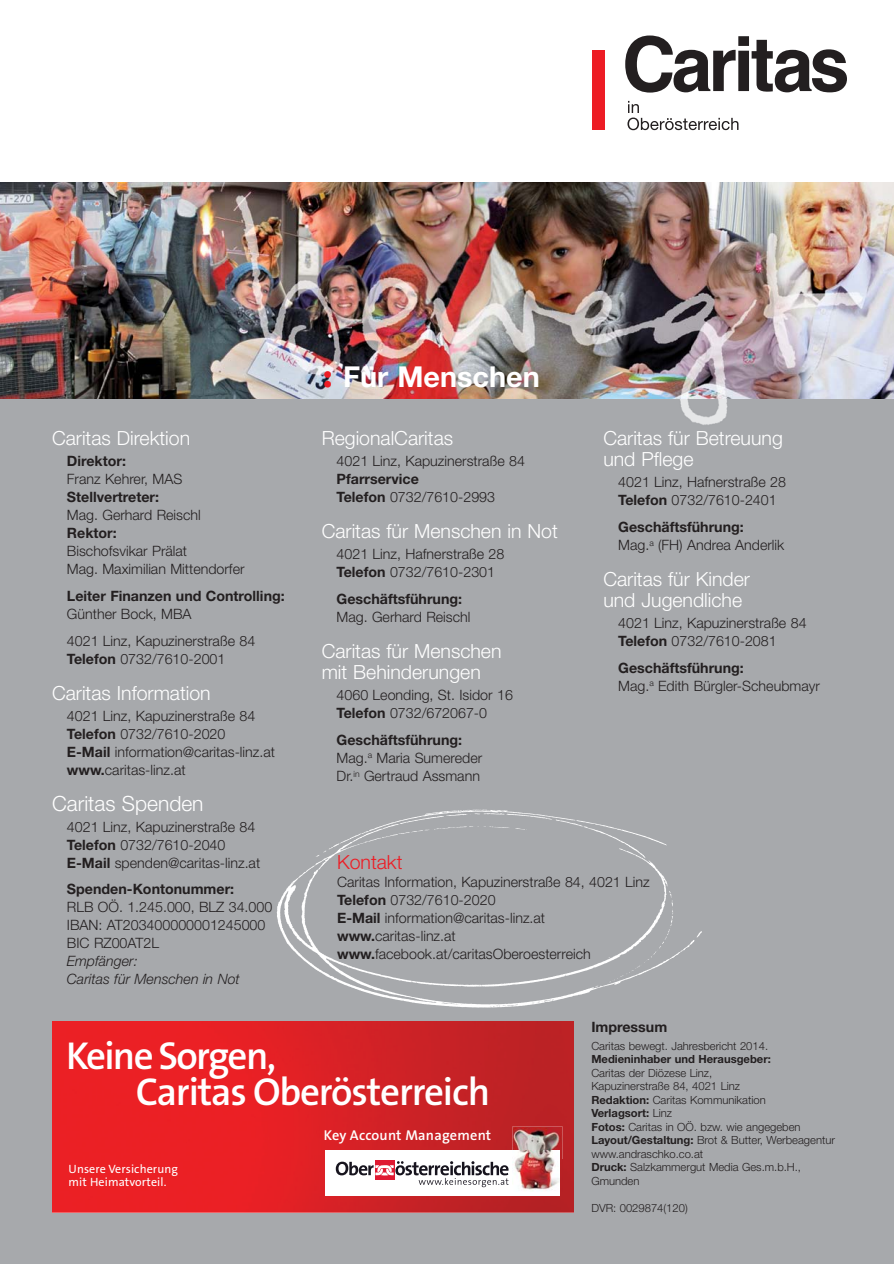
<style>
.page{position:relative;width:894px;height:1264px;background:#fff}
.page>*{position:absolute;margin:0;border:0;box-sizing:border-box;transform-origin:0 0}
.t1{font:600 39.15px/36.2px "The Sans B6";letter-spacing:-.03em;color:#fff}
.t2{font:700 28.8px "Helvetica Neue LT Std";color:#fff}
.t3{font:300 21px "Helvetica Neue LT Std";color:#fff}
.t4{font:300 19.5px/21px "Helvetica Neue LT Std";color:#fff}
.t5{font:300 19.5px "Helvetica Neue LT Std";color:#ed1c24}
.t6{font:300 14.25px/18px "Helvetica Neue LT Std";color:#231f20}
.t7{font:700 14.25px/18px "Helvetica Neue LT Std";color:#231f20}
.t8{font:italic 300 14.25px/18px "Helvetica Neue LT Std";color:#231f20}
.t9{font:600 14.25px "The Sans B6";letter-spacing:.015em;color:#fff}
.t10{font:12px/13.5px "The Sans B5 Plain";letter-spacing:.01em;color:#fff}
.t11{font:300 11.25px/13.5px "Helvetica Neue LT Std";color:#231f20}
.t12{font:700 11.25px "Helvetica Neue LT Std";color:#231f20}
.s1{font-weight:700}
.s2{font-family:"Futura Std";color:#ed1c24}
.s3{font-weight:300}
</style>
<div class="page">
<img style="left:0;top:182px;width:894px;height:217px">
<div style="left:0;top:399px;width:894px;height:864px;background:#a7a9ac"></div>
<div style="left:592px;top:51px;width:12px;height:79px;background:#ed1c24"></div>
<svg style="left:625px;top:35px;width:222px;height:58px"></svg>
<svg style="left:627px;top:101px;width:111px;height:29px"></svg>
<img style="left:276px;top:809px;width:426px;height:199px">
<img style="left:225px;top:182px;width:666px;height:243px">
<img style="left:52px;top:1021px;width:521px;height:190px">
<div style="left:325px;top:1149px;width:234px;height:46px;background:#fff"></div>
<svg style="left:336px;top:1160px;width:173px;height:26px"></svg>
<img style="left:512px;top:1126px;width:51px;height:32px">
<img style="left:559px;top:1158px;width:4px;height:33px">
<img style="left:512px;top:1149px;width:47px;height:42px">
<h3 class="t4" style="left:52px;top:429px;width:140px">Caritas Direktion</h3>
<p class="t7" style="left:67px;top:453px;width:61px">Direktor:</p>
<p class="t6" style="left:67px;top:471px;width:117px">Franz Kehrer, MAS</p>
<p class="t7" style="left:67px;top:489px;width:94px">Stellvertreter:</p>
<p class="t6" style="left:67px;top:507px;width:135px">Mag. Gerhard Reischl</p>
<p class="t7" style="left:67px;top:525px;width:51px">Rektor:</p>
<p class="t6" style="left:67px;top:543px;width:179px">Bischofsvikar Prälat<br>Mag. Maximilian Mittendorfer</p>
<p class="t7" style="left:67px;top:588px;width:219px">Leiter Finanzen und Controlling:</p>
<p class="t6" style="left:67px;top:602px;width:190px;line-height:26.5px">Günther Bock, MBA<br>4021 Linz, Kapuzinerstraße 84</p>
<p class="t6" style="left:67px;top:650px;width:160px"><span class="s1">Telefon</span> 0732/7610-2001</p>
<h3 class="t4" style="left:52px;top:684px;width:160px">Caritas Information</h3>
<p class="t6" style="left:67px;top:707px;width:210px">4021 Linz, Kapuzinerstraße 84<br><span class="s1">Telefon</span> 0732/7610-2020<br><span class="s1">E-Mail</span> information@caritas-linz.at <span class="s1">www.</span>caritas-linz.at</p>
<h3 class="t3" style="left:52px;top:795px;width:153px">Caritas Spenden</h3>
<p class="t6" style="left:67px;top:818px;width:195px">4021 Linz, Kapuzinerstraße 84<br><span class="s1">Telefon</span> 0732/7610-2040<br><span class="s1">E-Mail</span> spenden@caritas-linz.at</p>
<p class="t7" style="left:67px;top:881px;width:169px">Spenden-Kontonummer:</p>
<p class="t6" style="left:67px;top:899px;width:207px">RLB OÖ. 1.245.000, BLZ 34.000<br>IBAN: AT203400000001245000<br>BIC RZ00AT2L</p>
<p class="t8" style="left:67px;top:952px;width:174px">Empfänger:<br>Caritas für Menschen in Not</p>
<h2 class="t2" style="left:323px;top:366px;width:219px"><span class="s2">:</span> Für Menschen</h2>
<h3 class="t4" style="left:322px;top:429px;width:133px">RegionalCaritas</h3>
<p class="t6" style="left:337px;top:453px;width:190px">4021 Linz, Kapuzinerstraße 84</p>
<p class="t7" style="left:337px;top:471px;width:160px">Pfarrservice<br>Telefon <span class="s3">0732/7610-2993</span></p>
<h3 class="t4" style="left:322px;top:522px;width:238px">Caritas für Menschen in Not</h3>
<p class="t6" style="left:337px;top:546px;width:169px">4021 Linz, Hafnerstraße 28<br><span class="s1">Telefon</span> 0732/7610-2301</p>
<p class="t7" style="left:337px;top:591px;width:127px">Geschäftsführung:</p>
<p class="t6" style="left:337px;top:609px;width:135px">Mag. Gerhard Reischl</p>
<h3 class="t4" style="left:322px;top:642px;width:181px">Caritas für Menschen mit Behinderungen</h3>
<p class="t6" style="left:337px;top:687px;width:178px">4060 Leonding, St. Isidor 16<br><span class="s1">Telefon</span> 0732/672067-0</p>
<p class="t6" style="left:337px;top:731px;width:147px"><span class="s1">Geschäftsführung:<br></span>Mag.<sup>a</sup> Maria Sumereder<br>Dr.<sup>in</sup> Gertraud Assmann</p>
<h3 class="t4" style="left:603px;top:429px;width:181px">Caritas für Betreuung und Pflege</h3>
<p class="t6" style="left:618px;top:474px;width:169px">4021 Linz, Hafnerstraße 28<br><span class="s1">Telefon</span> 0732/7610-2401</p>
<p class="t6" style="left:618px;top:519px;width:168px"><span class="s1">Geschäftsführung:<br></span>Mag.<sup>a</sup> (FH) Andrea Anderlik</p>
<h3 class="t4" style="left:603px;top:570px;width:148px">Caritas für Kinder und Jugendliche</h3>
<p class="t6" style="left:618px;top:615px;width:190px">4021 Linz, Kapuzinerstraße 84<br><span class="s1">Telefon</span> 0732/7610-2081</p>
<p class="t6" style="left:618px;top:659px;width:203px"><span class="s1">Geschäftsführung:<br></span>Mag.<sup>a</sup> Edith Bürgler-Scheubmayr</p>
<h3 class="t5" style="left:337px;top:854px;width:67px">Kontakt</h3>
<p class="t6" style="left:337px;top:873px;width:314px">Caritas Information, Kapuzinerstraße 84, 4021 Linz <span class="s1">Telefon</span> 0732/7610-2020<br><span class="s1">E-Mail</span> information@caritas-linz.at <span class="s1">www.</span>caritas-linz.at <span class="s1">www.</span>facebook.at/caritasOberoesterreich</p>
<h1 class="t1" style="left:136px;top:1036px;width:356px;text-indent:-70px">Keine Sorgen,<br>Caritas Oberösterreich</h1>
<p class="t10" style="left:69px;top:1161px;width:111px">Unsere Versicherung mit Heimatvorteil.</p>
<p class="t9" style="left:324px;top:1126px;width:169px">Key Account Management</p>
<p class="t7" style="left:591px;top:1018px;width:77px">Impressum</p>
<p class="t11" style="left:591px;top:1040px;width:178px">Caritas bewegt. Jahresbericht 2014.</p>
<p class="t12" style="left:591px;top:1055px;width:181px">Medieninhaber und Herausgeber:</p>
<p class="t11" style="left:591px;top:1067px;width:245px">Caritas der Diözese Linz,<br>Kapuzinerstraße 84, 4021 Linz<br><span class="s1">Redaktion:</span> Caritas Kommunikation<br><span class="s1">Verlagsort:</span> Linz<br><span class="s1">Fotos:</span> Caritas in OÖ. bzw. wie angegeben<br><span class="s1">Layout/Gestaltung:</span> Brot &amp; Butter, Werbeagentur www.andraschko.co.at<br><span class="s1">Druck:</span> Salzkammergut Media Ges.m.b.H.,<br>Gmunden</p>
<p class="t11" style="left:591px;top:1202px;width:98px">DVR: 0029874(120)</p>
</div>
